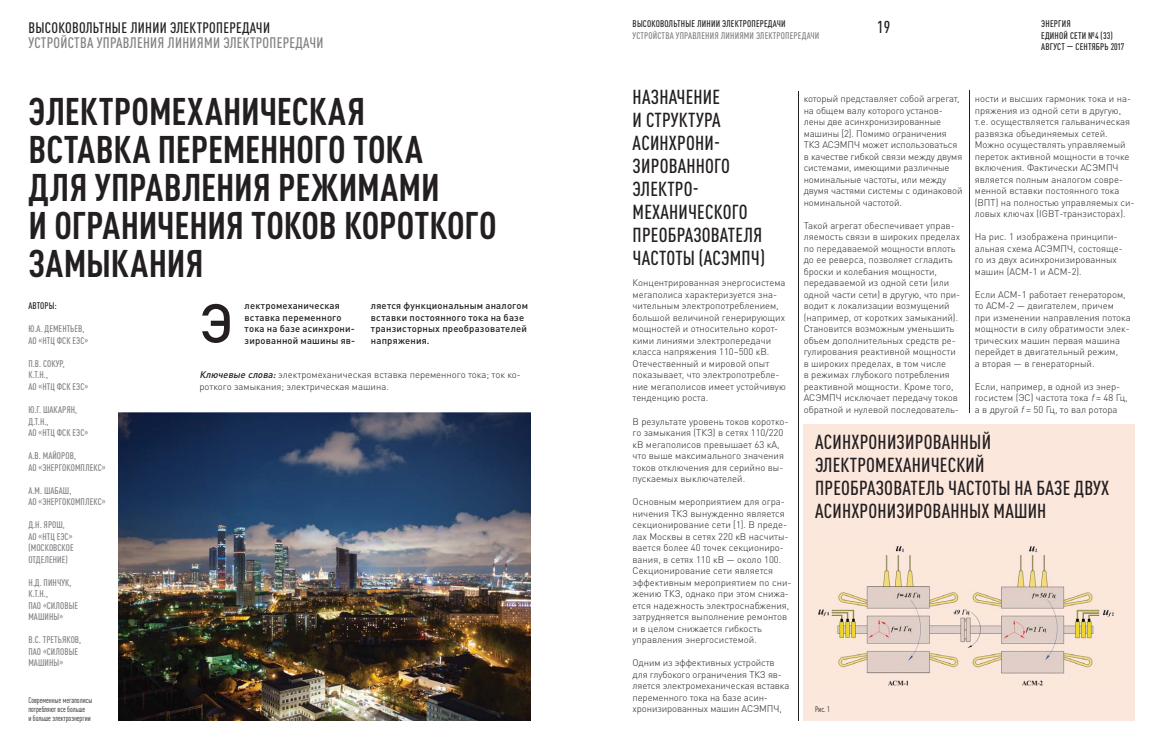
<style>
.page{position:relative;width:1163px;height:752px;background:#fff}
.page>*{position:absolute;margin:0;border:0;box-sizing:border-box;transform-origin:0 0}
.t1{font:500 54px "DIN Pro";color:#231f20}
.t2{font:700 condensed 38px/38px "DIN Pro";letter-spacing:-.005em;color:#231f20}
.t3{font:500 condensed 20px/23px "DIN Pro";letter-spacing:.01em;color:#231f20}
.t4{font:500 condensed 17px "DIN Pro";color:#231f20}
.t5{font:500 condensed 15px "DIN Pro";letter-spacing:.02em;color:#808285}
.t6{font:500 condensed 15px "DIN Pro";letter-spacing:.02em;color:#231f20}
.t7{font:300 9.5px/11.5px "DIN Pro";color:#231f20}
.t8{font:500 condensed 9.5px/11.5px "DIN Pro";letter-spacing:.01em;color:#808285}
.t9{font:500 9.5px/11.5px "DIN Pro";letter-spacing:.015em;color:#231f20}
.t10{font:500 condensed 9.5px/11.5px "DIN Pro";letter-spacing:.02em;color:#231f20}
.t11{font:condensed 8px/9px "DIN Pro";color:#231f20}
.s1{font-weight:500;font-style:italic}
.s2{font-style:italic}
</style>
<div class="page">
<hr style="left:797px;top:91px;width:1px;height:629px;background:#231f20">
<hr style="left:968px;top:91px;width:1px;height:322px;background:#231f20">
<div style="left:803px;top:424px;width:331px;height:296px;background:#fce7dd"></div>
<img style="left:818px;top:545px;width:296px;height:141px">
<img style="left:118px;top:413px;width:412px;height:307px">
<h3 class="t6" style="left:28px;top:22px;width:243px">ВЫСОКОВОЛЬТНЫЕ ЛИНИИ ЭЛЕКТРОПЕРЕДАЧИ</h3>
<h3 class="t5" style="left:28px;top:37px;width:296px">УСТРОЙСТВА УПРАВЛЕНИЯ ЛИНИЯМИ ЭЛЕКТРОПЕРЕДАЧИ</h3>
<h2 class="t2" style="left:29px;top:97px;width:469px">ЭЛЕКТРОМЕХАНИЧЕСКАЯ<br>ВСТАВКА ПЕРЕМЕННОГО ТОКА<br>ДЛЯ УПРАВЛЕНИЯ РЕЖИМАМИ<br>И ОГРАНИЧЕНИЯ ТОКОВ КОРОТКОГО<br>ЗАМЫКАНИЯ</h2>
<p class="t10" style="left:28px;top:301px;width:30px">АВТОРЫ:</p>
<p class="t8" style="left:28px;top:324px;width:61px">Ю.А. ДЕМЕНТЬЕВ,<br>АО «НТЦ ФСК ЕЭС»</p>
<p class="t8" style="left:28px;top:359px;width:61px">П.В. СОКУР,<br>К.Т.Н.,<br>АО «НТЦ ФСК ЕЭС»</p>
<p class="t8" style="left:28px;top:405px;width:61px">Ю.Г. ШАКАРЯН,<br>Д.Т.Н.,<br>АО «НТЦ ФСК ЕЭС»</p>
<p class="t8" style="left:28px;top:451px;width:79px">А.В. МАЙОРОВ,<br>АО «ЭНЕРГОКОМПЛЕКС»</p>
<p class="t8" style="left:28px;top:485px;width:79px">А.М. ШАБАШ,<br>АО «ЭНЕРГОКОМПЛЕКС»</p>
<p class="t8" style="left:28px;top:520px;width:47px">Д.Н. ЯРОШ,<br>АО «НТЦ ЕЭС» (МОСКОВСКОЕ<br>ОТДЕЛЕНИЕ)</p>
<p class="t8" style="left:28px;top:577px;width:51px">Н.Д. ПИНЧУК,<br>К.Т.Н.,<br>ПАО «СИЛОВЫЕ<br>МАШИНЫ»</p>
<p class="t8" style="left:28px;top:635px;width:54px">В.С. ТРЕТЬЯКОВ,<br>ПАО «СИЛОВЫЕ<br>МАШИНЫ»</p>
<p class="t11" style="left:28px;top:696px;width:65px">Современные мегаполисы потребляют все больше<br>и больше электроэнергии</p>
<p class="t9" style="left:244px;top:301px;width:112px">лектромеханическая вставка переменного тока на базе асинхрони&shy;зированной машины яв-</p>
<p class="t9" style="left:371px;top:301px;width:159px">ляется функциональным аналогом вставки постоянного тока на базе транзисторных преобразователей</p>
<h1 class="t1" style="left:199px;top:304px;width:35px">Э</h1>
<p class="t9" style="left:371px;top:336px;width:60px">напряжения.</p>
<p class="t7" style="left:199px;top:368px;width:323px"><span class="s1">Ключевые слова:</span> электромеханическая вставка переменного тока; ток ко&shy;роткого замыкания; электрическая машина.</p>
<p class="t10" style="left:632px;top:19px;width:154px">ВЫСОКОВОЛЬТНЫЕ ЛИНИИ ЭЛЕКТРОПЕРЕДАЧИ</p>
<p class="t8" style="left:632px;top:31px;width:188px">УСТРОЙСТВА УПРАВЛЕНИЯ ЛИНИЯМИ ЭЛЕКТРОПЕРЕДАЧИ</p>
<h3 class="t4" style="left:876px;top:21px;width:15px">19</h3>
<p class="t10" style="left:1041px;top:19px;width:85px">ЭНЕРГИЯ<br>ЕДИНОЙ СЕТИ №4 (33)<br>АВГУСТ — СЕНТЯБРЬ 2017</p>
<h3 class="t3" style="left:632px;top:88px;width:134px">НАЗНАЧЕНИЕ<br>И СТРУКТУРА<br>АСИНХРОНИ-<br>ЗИРОВАННОГО<br>ЭЛЕКТРО-<br>МЕХАНИЧЕС КО ГО<br>ПРЕОБРАЗОВАТЕЛЯ<br>ЧАСТОТЫ (АСЭМПЧ)</h3>
<p class="t7" style="left:632px;top:276px;width:155px">Концентрированная энергосистема мегаполиса характеризуется зна&shy;чительным электропотреблением, большой величиной генерирующих мощностей и относительно корот&shy;кими линиями электропередачи класса напряжения 110–500 кВ.<br>Отечественный и мировой опыт показывает, что электропотребле&shy;ние мегаполисов имеет устойчивую тенденцию роста.</p>
<p class="t7" style="left:632px;top:414px;width:157px">В результате уровень токов коротко&shy;го замыкания (ТКЗ) в сетях 110/220 кВ мегаполисов превышает 63 кА, что выше максимального значения токов отключения для серийно вы&shy;пускаемых выключателей.</p>
<p class="t7" style="left:632px;top:495px;width:160px">Основным мероприятием для огра&shy;ничения ТКЗ вынужденно является секционирование сети [1]. В преде&shy;лах Москвы в сетях 220 кВ насчиты&shy;вается более 40 точек секциониро&shy;вания, в сетях 110 кВ — около 100.<br>Секционирование сети является эффективным мероприятием по сни&shy;жению ТКЗ, однако при этом снижа&shy;ется надежность электроснабжения, затрудняется выполнение ремонтов и в целом снижается гибкость управления энергосистемой.</p>
<p class="t7" style="left:632px;top:656px;width:158px">Одним из эффективных устройств для глубокого ограничения ТКЗ яв&shy;ляется электромеханическая вставка переменного тока на базе асин&shy;хронизированных машин АСЭМПЧ,</p>
<p class="t7" style="left:803px;top:92px;width:160px">который представляет собой агрегат, на общем валу которого установ&shy;лены две асинхронизированные машины [2]. Помимо ограничения<br>ТКЗ АСЭМПЧ может использоваться в качестве гибкой связи между двумя системами, имеющими различные номинальные частоты, или между двумя частями системы с одинаковой номинальной частотой.</p>
<p class="t7" style="left:803px;top:219px;width:158px">Такой агрегат обеспечивает управ&shy;ляемость связи в широких пределах по передаваемой мощности вплоть до ее реверса, позволяет сгладить броски и колебания мощности, передаваемой из одной сети (или одной части сети) в другую, что при&shy;водит к локализации возмущений (например, от коротких замыканий).<br>Становится возможным уменьшить объем дополнительных средств ре&shy;гулирования реактивной мощности в широких пределах, в том числе<br>в режимах глубокого потребления реактивной мощности. Кроме того, АСЭМПЧ исключает передачу токов обратной и нулевой последователь-</p>
<p class="t7" style="left:974px;top:92px;width:161px">ности и высших гармоник тока и на&shy;пряжения из одной сети в другую, т.е. осуществляется гальваническая развязка объединяемых сетей.<br>Можно осуществлять управляемый переток активной мощности в точке включения. Фактически АСЭМПЧ является полным аналогом совре&shy;менной вставки постоянного тока (ВПТ) на полностью управляемых си&shy;ловых ключах (IGBT-транзисторах).</p>
<p class="t7" style="left:974px;top:230px;width:149px">На рис. 1 изображена принципи&shy;альная схема АСЭМПЧ, состояще&shy;го из двух асинхронизированных машин (АСМ-1 и АСМ-2).</p>
<p class="t7" style="left:974px;top:288px;width:157px">Если АСМ-1 работает генератором, то АСМ-2 — двигателем, причем при изменении направления потока мощности в силу обратимости элек&shy;трических машин первая машина перейдет в двигательный режим,<br>а вторая — в генераторный.</p>
<p class="t7" style="left:974px;top:380px;width:154px">Если, например, в одной из энер&shy;госистем (ЭС) частота тока <span class="s2">f</span> = 48 Гц, а в другой <span class="s2">f</span> = 50 Гц, то вал ротора</p>
<h3 class="t3" style="left:815px;top:433px;width:295px">АСИНХРОНИЗИРОВАННЫЙ<br>ЭЛЕКТРОМЕХАНИЧЕСКИЙ<br>ПРЕОБРАЗОВАТЕЛЬ ЧАСТОТЫ НА БАЗЕ ДВУХ<br>АСИНХРОНИЗИРОВАННЫХ МАШИН</h3>
<p class="t11" style="left:814px;top:705px;width:17px">Рис. 1</p>
</div>
